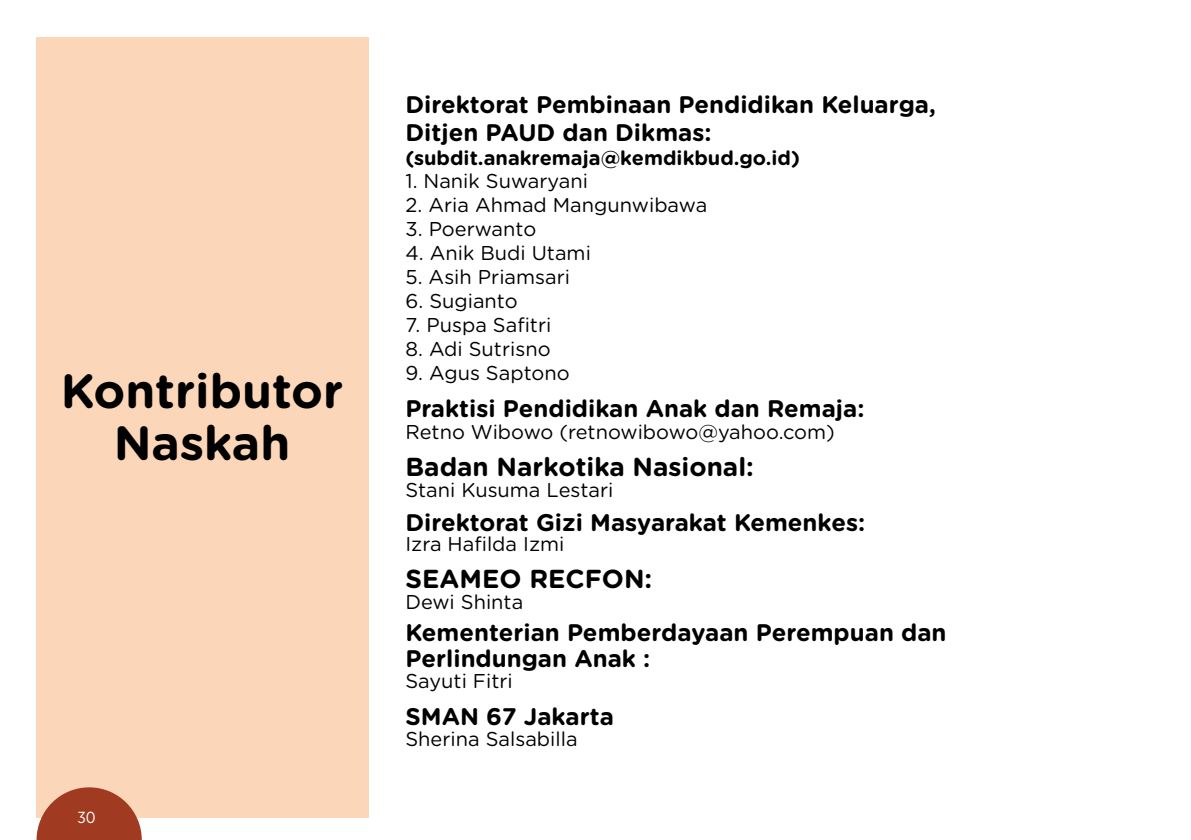
<style>
.page{position:relative;width:1191px;height:840px;background:#fff}
.page>*{position:absolute;margin:0;border:0;box-sizing:border-box;transform-origin:0 0}
.t1{font:700 48px/52px "Gotham Rounded";color:#000;text-align:center}
.t2{font:700 26px "Gotham Rounded";color:#000}
.t3{font:700 24px/28px "Gotham Rounded";color:#000}
.t4{font:20px "Gotham Rounded";color:#000}
.t5{font:700 20px "Gotham Rounded";color:#000}
.t6{font:16px "Gotham Narrow";color:#fff}
</style>
<div class="page">
<div style="left:37px;top:37px;width:332px;height:779px;background:#fcd6b8"></div>
<svg style="left:37px;top:787px;width:105px;height:52px"></svg>
<h1 class="t1" style="left:61px;top:363px;width:284px">Kontributor<br>Naskah</h1>
<p class="t6" style="left:77px;top:807px;width:20px">30</p>
<p class="t3" style="left:405px;top:89px;width:532px">Direktorat Pembinaan Pendidikan Keluarga,<br>Ditjen PAUD dan Dikmas:</p>
<p class="t5" style="left:405px;top:143px;width:396px">(subdit.anakremaja@kemdikbud.go.id)</p>
<p class="t4" style="left:405px;top:167px;width:184px">1. Nanik Suwaryani</p>
<p class="t4" style="left:405px;top:191px;width:303px">2. Aria Ahmad Mangunwibawa</p>
<p class="t4" style="left:405px;top:215px;width:132px">3. Poerwanto</p>
<p class="t4" style="left:405px;top:239px;width:187px">4. Anik Budi Utami</p>
<p class="t4" style="left:405px;top:263px;width:166px">5. Asih Priamsari</p>
<p class="t4" style="left:405px;top:287px;width:114px">6. Sugianto</p>
<p class="t4" style="left:405px;top:311px;width:147px">7. Puspa Safitri</p>
<p class="t4" style="left:405px;top:335px;width:147px">8. Adi Sutrisno</p>
<p class="t4" style="left:405px;top:359px;width:166px">9. Agus Saptono</p>
<p class="t3" style="left:405px;top:393px;width:460px">Praktisi Pendidikan Anak dan Remaja:</p>
<h2 class="t2" style="left:405px;top:447px;width:350px">Badan Narkotika Nasional:</h2>
<p class="t3" style="left:405px;top:507px;width:461px">Direktorat Gizi Masyarakat Kemenkes:</p>
<h2 class="t2" style="left:405px;top:559px;width:248px">SEAMEO RECFON:</h2>
<p class="t4" style="left:405px;top:418px;width:431px">Retno Wibowo (retnowibowo@yahoo.com)</p>
<p class="t4" style="left:405px;top:476px;width:209px">Stani Kusuma Lestari</p>
<p class="t4" style="left:405px;top:529px;width:160px">Izra Hafilda Izmi</p>
<p class="t4" style="left:405px;top:588px;width:119px">Dewi Shinta</p>
<p class="t3" style="left:405px;top:618px;width:542px;line-height:26px">Kementerian Pemberdayaan Perempuan dan<br>Perlindungan Anak :</p>
<p class="t3" style="left:405px;top:701px;width:210px">SMAN 67 Jakarta</p>
<p class="t4" style="left:405px;top:666px;width:109px">Sayuti Fitri</p>
<p class="t4" style="left:405px;top:724px;width:174px">Sherina Salsabilla</p>
</div>
